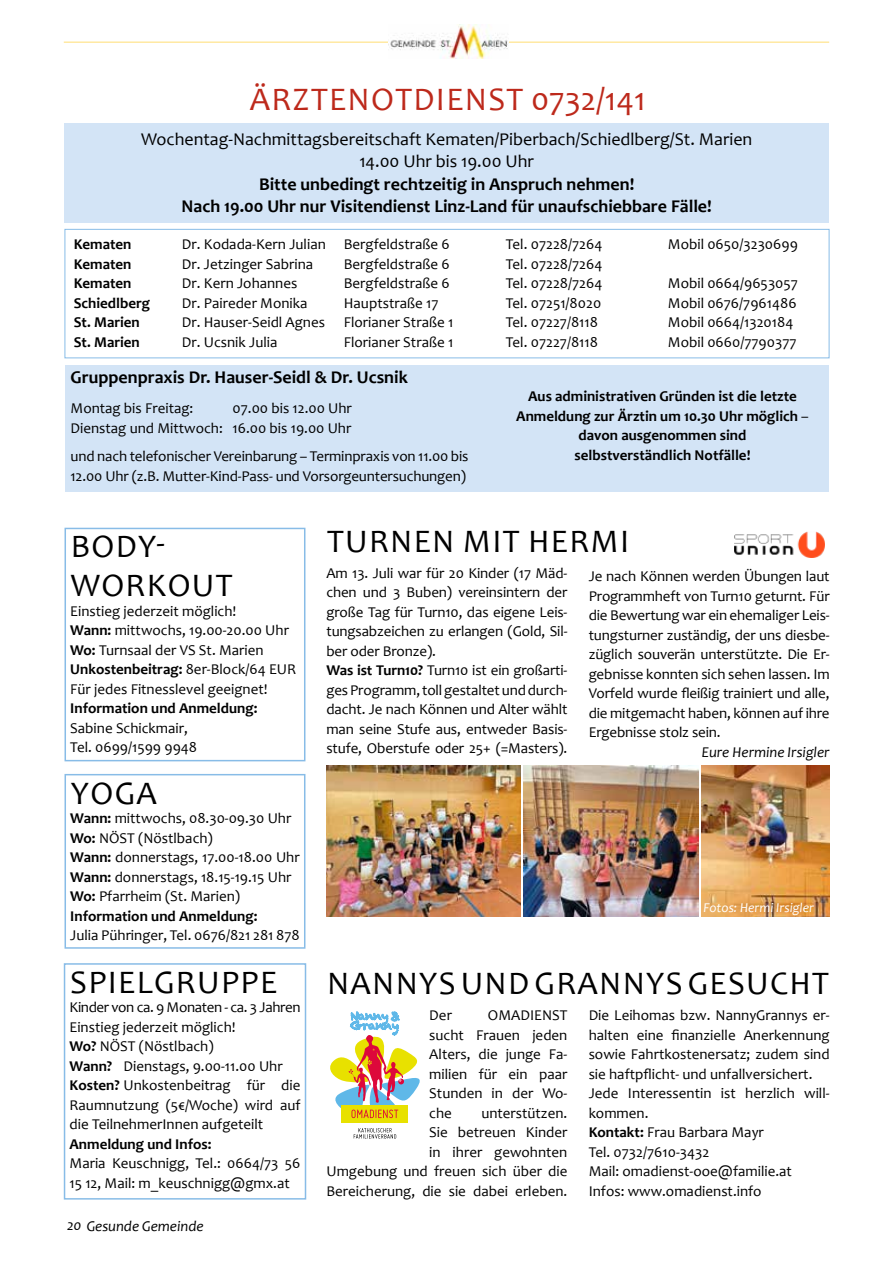
<style>
.page{position:relative;width:893px;height:1263px;background:#fff}
.page>*{position:absolute;margin:0;border:0;box-sizing:border-box;transform-origin:0 0}
.t1{font:33px/39px "Candara";letter-spacing:.04em;color:#000}
.t2{font:33px "Candara";letter-spacing:.04em;color:#bd291b}
.t3{font:700 18px/22.5px "Candara";color:#000;text-align:center}
.t4{font:18px/22.5px "Candara";color:#000;text-align:center}
.t5{font:15px/19.5px "Candara";color:#000}
.t6{font:700 15px/19.5px "Candara";color:#000;text-align:center}
.t7{font:italic 15px "Candara";color:#000}
.t8{font:italic 13.5px "Candara";color:#fff}
.s1{font-weight:400}
.s2{font-weight:700}
</style>
<div class="page">
<hr style="left:64px;top:41px;width:765px;height:2px;background:#ffe9a1">
<img style="left:388px;top:24px;width:120px;height:34px">
<div style="left:65px;top:123px;width:764px;height:100px;background:#d3e4f6"></div>
<div style="left:65px;top:229px;width:764px;height:129px;border:1px solid #88bce7"></div>
<div style="left:65px;top:365px;width:764px;height:127px;background:#d3e4f6"></div>
<svg style="left:330px;top:1012px;width:90px;height:110px"></svg>
<svg style="left:354px;top:1128px;width:42px;height:10px"></svg>
<img style="left:735px;top:531px;width:90px;height:27px">
<img style="left:326px;top:766px;width:195px;height:151px">
<img style="left:524px;top:766px;width:174px;height:151px">
<img style="left:701px;top:766px;width:129px;height:151px">
<div style="left:65px;top:528px;width:240px;height:233px;border:2px solid #88bce7"></div>
<div style="left:64px;top:963px;width:242px;height:236px;border:2px solid #88bce7"></div>
<div style="left:65px;top:774px;width:240px;height:175px;border:2px solid #88bce7"></div>
<h1 class="t2" style="left:250px;top:79px;width:397px">ÄRZTENOTDIENST 0732/141</h1>
<p class="t4" style="left:141px;top:128px;width:613px">Wochentag-Nachmittagsbereitschaft Kematen/Piberbach/Schiedlberg/St. Marien<br>14.00 Uhr bis 19.00 Uhr</p>
<p class="t3" style="left:182px;top:173px;width:532px">Bitte unbedingt rechtzeitig in Anspruch nehmen!<br>Nach 19.00 Uhr nur Visitendienst Linz-Land für unaufschiebbare Fälle!</p>
<p class="t6" style="left:74px;top:234px;width:59px">Kematen</p>
<p class="t5" style="left:182px;top:234px;width:270px">Dr. Kodada-Kern Julian Bergfeldstraße 6</p>
<p class="t5" style="left:506px;top:234px;width:98px">Tel. 07228/7264</p>
<p class="t5" style="left:668px;top:234px;width:132px">Mobil 0650/3230699</p>
<p class="t6" style="left:74px;top:254px;width:59px">Kematen</p>
<p class="t5" style="left:182px;top:254px;width:133px">Dr. Jetzinger Sabrina</p>
<p class="t5" style="left:344px;top:254px;width:108px">Bergfeldstraße 6</p>
<p class="t5" style="left:506px;top:254px;width:98px">Tel. 07228/7264</p>
<p class="t6" style="left:74px;top:273px;width:59px">Kematen</p>
<p class="t5" style="left:182px;top:273px;width:117px">Dr. Kern Johannes</p>
<p class="t5" style="left:344px;top:273px;width:108px">Bergfeldstraße 6</p>
<p class="t5" style="left:506px;top:273px;width:98px">Tel. 07228/7264</p>
<p class="t5" style="left:668px;top:273px;width:132px">Mobil 0664/9653057</p>
<p class="t6" style="left:74px;top:293px;width:78px">Schiedlberg</p>
<p class="t5" style="left:182px;top:293px;width:127px">Dr. Paireder Monika</p>
<p class="t5" style="left:344px;top:293px;width:96px">Hauptstraße 17</p>
<p class="t5" style="left:506px;top:293px;width:97px">Tel. 07251/8020</p>
<p class="t5" style="left:668px;top:293px;width:130px">Mobil 0676/7961486</p>
<p class="t6" style="left:74px;top:312px;width:68px">St. Marien</p>
<p class="t5" style="left:182px;top:312px;width:273px">Dr. Hauser-Seidl Agnes Florianer Straße 1</p>
<p class="t5" style="left:506px;top:312px;width:94px">Tel. 07227/8118</p>
<p class="t5" style="left:668px;top:312px;width:127px">Mobil 0664/1320184</p>
<p class="t6" style="left:74px;top:332px;width:68px">St. Marien</p>
<p class="t5" style="left:182px;top:332px;width:97px">Dr. Ucsnik Julia</p>
<p class="t5" style="left:344px;top:332px;width:111px">Florianer Straße 1</p>
<p class="t5" style="left:506px;top:332px;width:94px">Tel. 07227/8118</p>
<p class="t5" style="left:668px;top:332px;width:130px">Mobil 0660/7790377</p>
<p class="t3" style="left:71px;top:366px;width:339px">Gruppenpraxis Dr. Hauser-Seidl &amp; Dr. Ucsnik</p>
<p class="t5" style="left:71px;top:398px;width:124px">Montag bis Freitag:</p>
<p class="t6" style="left:516px;top:386px;width:294px">Aus administrativen Gründen ist die letzte Anmeldung zur Ärztin um 10.30 Uhr möglich <span class="s1">– </span>davon ausgenommen sind<br>selbstverständlich Notfälle!</p>
<p class="t5" style="left:71px;top:398px;width:283px;text-align:right">07.00 bis 12.00 Uhr<br>Dienstag und Mittwoch: 16.00 bis 19.00 Uhr</p>
<p class="t5" style="left:71px;top:446px;width:399px">und nach telefonischer Vereinbarung – Terminpraxis von 11.00 bis<br>12.00 Uhr (z.B. Mutter-Kind-Pass- und Vorsorgeuntersuchungen)</p>
<h1 class="t1" style="left:71px;top:527px;width:163px">BODY-<br>WORKOUT</h1>
<p class="t5" style="left:70px;top:601px;width:227px">Einstieg jederzeit möglich!<br><span class="s2">Wann:</span> mittwochs, 19.00-20.00 Uhr<br><span class="s2">Wo:</span> Turnsaal der VS St. Marien<br><span class="s2">Unkostenbeitrag:</span> 8er-Block/64 EUR<br>Für jedes Fitnesslevel geeignet!</p>
<p class="t6" style="left:70px;top:699px;width:189px">Information und Anmeldung:</p>
<p class="t5" style="left:70px;top:718px;width:128px">Sabine Schickmair,<br>Tel. 0699/1599 9948</p>
<h1 class="t1" style="left:71px;top:773px;width:88px">YOGA</h1>
<p class="t5" style="left:70px;top:808px;width:231px"><span class="s2">Wann:</span> mittwochs, 08.30-09.30 Uhr<br><span class="s2">Wo:</span> NÖST (Nöstlbach)<br><span class="s2">Wann:</span> donnerstags, 17.00-18.00 Uhr<br><span class="s2">Wann:</span> donnerstags, 18.15-19.15 Uhr<br><span class="s2">Wo:</span> Pfarrheim (St. Marien)<br><span class="s2">Information und Anmeldung:</span></p>
<p class="t5" style="left:70px;top:925px;width:231px">Julia Pühringer, Tel. 0676/821 281 878</p>
<h1 class="t1" style="left:70px;top:962px;width:209px">SPIELGRUPPE</h1>
<p class="t5" style="left:70px;top:997px;width:232px">Kinder von ca. 9 Monaten - ca. 3 Jahren<br>Einstieg jederzeit möglich!<br><span class="s2">Wo?</span> NÖST (Nöstlbach)<br><span class="s2">Wann?</span> Dienstags, 9.00-11.00 Uhr<br><span class="s2">Kosten?</span> Unkostenbeitrag für die<br>Raumnutzung (5€/Woche) wird auf die TeilnehmerInnen aufgeteilt</p>
<p class="t6" style="left:70px;top:1134px;width:144px">Anmeldung und Infos:</p>
<p class="t5" style="left:70px;top:1153px;width:232px">Maria Keuschnigg, Tel.: 0664/73 56<br>15 12, Mail: m_keuschnigg@gmx.at</p>
<p class="t7" style="left:67px;top:1217px;width:138px">20 Gesunde Gemeinde</p>
<h1 class="t1" style="left:327px;top:521px;width:304px">TURNEN MIT HERMI</h1>
<p class="t5" style="left:326px;top:563px;width:242px">Am 13. Juli war für 20 Kinder (17 Mäd&shy;chen und 3 Buben) vereinsintern der große Tag für Turn10, das eigene Leis&shy;tungsabzeichen zu erlangen (Gold, Sil&shy;ber oder Bronze).<br><span class="s2">Was ist Turn10?</span> Turn10 ist ein großarti&shy;ges Programm, toll gestaltet und durch&shy;dacht. Je nach Können und Alter wählt man seine Stufe aus, entweder Basis&shy;stufe, Oberstufe oder 25+ (=Masters).</p>
<p class="t5" style="left:589px;top:566px;width:242px;text-align:justify">Je nach Können werden Übungen laut Programmheft von Turn10 geturnt. Für die Bewertung war ein ehemaliger Leis&shy;tungsturner zuständig, der uns diesbe&shy;züglich souverän unterstützte. Die Er&shy;gebnisse konnten sich sehen lassen. Im Vorfeld wurde fleißig trainiert und alle, die mitgemacht haben, können auf ihre Ergebnisse stolz sein.</p>
<p class="t7" style="left:702px;top:742px;width:129px">Eure Hermine Irsigler</p>
<p class="t8" style="left:703px;top:899px;width:112px">Fotos: Hermi Irsigler</p>
<h1 class="t1" style="left:327px;top:963px;width:503px">NANNYS UND GRANNYS GESUCHT</h1>
<p class="t5" style="left:429px;top:1005px;width:24px">Der</p>
<p class="t5" style="left:589px;top:1005px;width:242px">Die Leihomas bzw. NannyGrannys er&shy;halten eine finanzielle Anerkennung sowie Fahrtkostenersatz; zudem sind sie haftpflicht- und unfallversichert.<br>Jede Interessentin ist herzlich will&shy;kommen.<br><span class="s2">Kontakt:</span> Frau Barbara Mayr<br>Tel. 0732/7610-3432<br>Mail: omadienst-ooe@familie.at<br>Infos: www.omadienst.info</p>
<p class="t5" style="left:429px;top:1005px;width:140px;text-align:justify;text-indent:59px">OMADIENST sucht Frauen jeden Alters, die junge Fa&shy;milien für ein paar Stunden in der Wo&shy;che</p>
<p class="t5" style="left:326px;top:1103px;width:242px;text-align:right">unterstützen.<br>Sie betreuen Kinder<br>in ihrer gewohnten<br>Umgebung und freuen sich über die<br>Bereicherung, die sie dabei erleben.</p>
</div>
